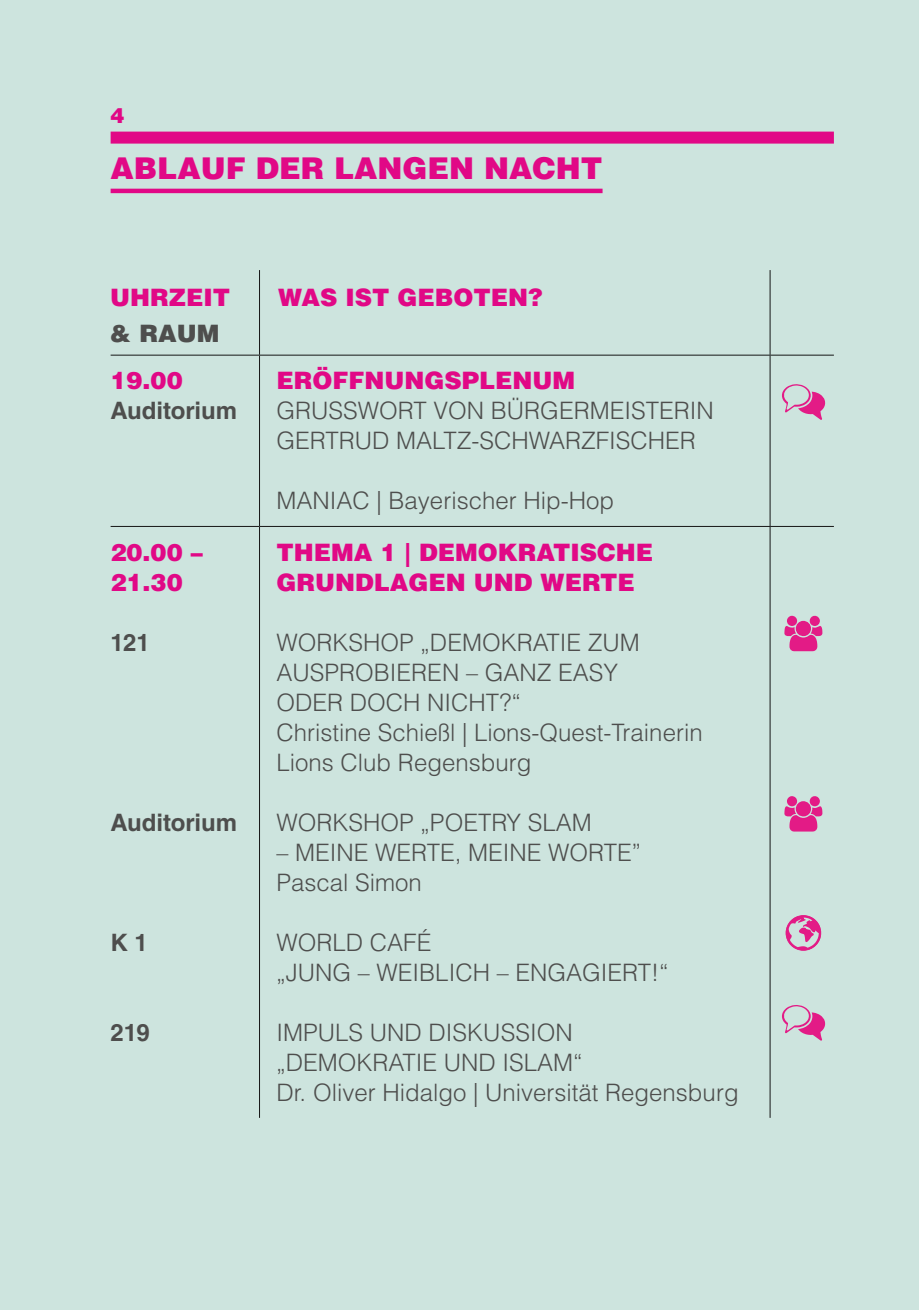
<style>
.page{position:relative;width:919px;height:1310px;background:#fff}
.page>*{position:absolute;margin:0;border:0;box-sizing:border-box;transform-origin:0 0}
.t1{font:900 30px "Helvetica LT Std";color:#e10886}
.t2{font:300 24px/30px "Helvetica LT Std";color:#4e4e4d}
.t3{font:900 24px/30px "Helvetica LT Std";color:#e10886}
.t4{font:700 24px "Helvetica LT Std";color:#4e4e4d}
.t5{font:900 24px "Helvetica LT Std";color:#4e4e4d}
.t6{font:900 21px "Helvetica LT Std";color:#e10886}
</style>
<div class="page">
<div style="left:0;top:0;width:918px;height:1310px;background:#cde4de"></div>
<hr style="left:918px;top:0;width:1px;height:1310px;background:#cde4de">
<hr style="left:111px;top:189px;width:491px;height:4px;background:#e10886">
<hr style="left:259px;top:270px;width:1px;height:85px;background:#151616">
<hr style="left:769px;top:270px;width:1px;height:85px;background:#151616">
<hr style="left:111px;top:355px;width:148px;height:1px;background:#151616">
<hr style="left:259px;top:355px;width:511px;height:1px;background:#151616">
<hr style="left:259px;top:355px;width:1px;height:171px;background:#151616">
<hr style="left:770px;top:355px;width:63px;height:1px;background:#151616">
<hr style="left:769px;top:355px;width:1px;height:171px;background:#151616">
<hr style="left:111px;top:526px;width:148px;height:1px;background:#151616">
<hr style="left:259px;top:526px;width:511px;height:1px;background:#151616">
<hr style="left:259px;top:527px;width:1px;height:591px;background:#151616">
<hr style="left:770px;top:526px;width:63px;height:1px;background:#151616">
<hr style="left:769px;top:527px;width:1px;height:591px;background:#151616">
<div style="left:111px;top:132px;width:722px;height:12px;background:#e10886"></div>
<svg style="left:782px;top:1005px;width:43px;height:35px"></svg>
<svg style="left:782px;top:384px;width:43px;height:36px"></svg>
<svg style="left:785px;top:915px;width:36px;height:35px"></svg>
<svg style="left:784px;top:620px;width:38px;height:31px"></svg>
<svg style="left:786px;top:615px;width:11px;height:11px"></svg>
<div style="left:809px;top:615px;width:10px;height:11px;background:#e31b86;border-radius:50%"></div>
<svg style="left:784px;top:801px;width:38px;height:30px"></svg>
<div style="left:786px;top:796px;width:11px;height:10px;background:#e31b86;border-radius:50%"></div>
<div style="left:809px;top:796px;width:10px;height:10px;background:#e31b86;border-radius:50%"></div>
<p class="t6" style="left:111px;top:102px;width:16px">4</p>
<p class="t1" style="left:111px;top:148px;width:493px">ABLAUF DER LANGEN NACHT</p>
<p class="t3" style="left:110px;top:282px;width:121px">UHRZEIT</p>
<p class="t5" style="left:110px;top:318px;width:111px">&amp; RAUM</p>
<p class="t3" style="left:111px;top:365px;width:74px">19.00</p>
<p class="t4" style="left:111px;top:396px;width:128px">Auditorium</p>
<p class="t3" style="left:111px;top:536px;width:94px">20.00 –<br>21.30</p>
<p class="t4" style="left:111px;top:627px;width:41px">121</p>
<p class="t4" style="left:111px;top:807px;width:128px">Auditorium</p>
<p class="t4" style="left:111px;top:927px;width:39px">K 1</p>
<p class="t4" style="left:111px;top:1017px;width:41px">219</p>
<p class="t3" style="left:278px;top:282px;width:266px">WAS IST GEBOTEN?</p>
<p class="t3" style="left:276px;top:365px;width:300px">ERÖFFNUNGSPLENUM</p>
<p class="t2" style="left:276px;top:396px;width:438px">GRUSSWORT VON BÜRGERMEISTERIN<br>GERTRUD MALTZ-SCHWARZFISCHER</p>
<p class="t2" style="left:276px;top:486px;width:339px">MANIAC | Bayerischer Hip-Hop</p>
<p class="t3" style="left:276px;top:536px;width:378px">THEMA 1 | DEMOKRATISCHE<br>GRUNDLAGEN UND WERTE</p>
<p class="t2" style="left:276px;top:627px;width:427px">WORKSHOP „DEMOKRATIE ZUM<br>AUSPROBIEREN – GANZ EASY<br>ODER DOCH NICHT?“<br>Christine Schießl | Lions-Quest-Trainerin<br>Lions Club Regensburg</p>
<p class="t2" style="left:276px;top:807px;width:317px">WORKSHOP „POETRY SLAM</p>
<p class="t2" style="left:276px;top:837px;width:366px">– MEINE WERTE, MEINE WORTE”<br>Pascal Simon</p>
<p class="t2" style="left:276px;top:927px;width:393px">WORLD CAFÉ<br>„JUNG – WEIBLICH – ENGAGIERT!“</p>
<p class="t2" style="left:276px;top:1017px;width:463px">IMPULS UND DISKUSSION „DEMOKRATIE UND ISLAM“<br>Dr. Oliver Hidalgo | Universität Regensburg</p>
</div>
